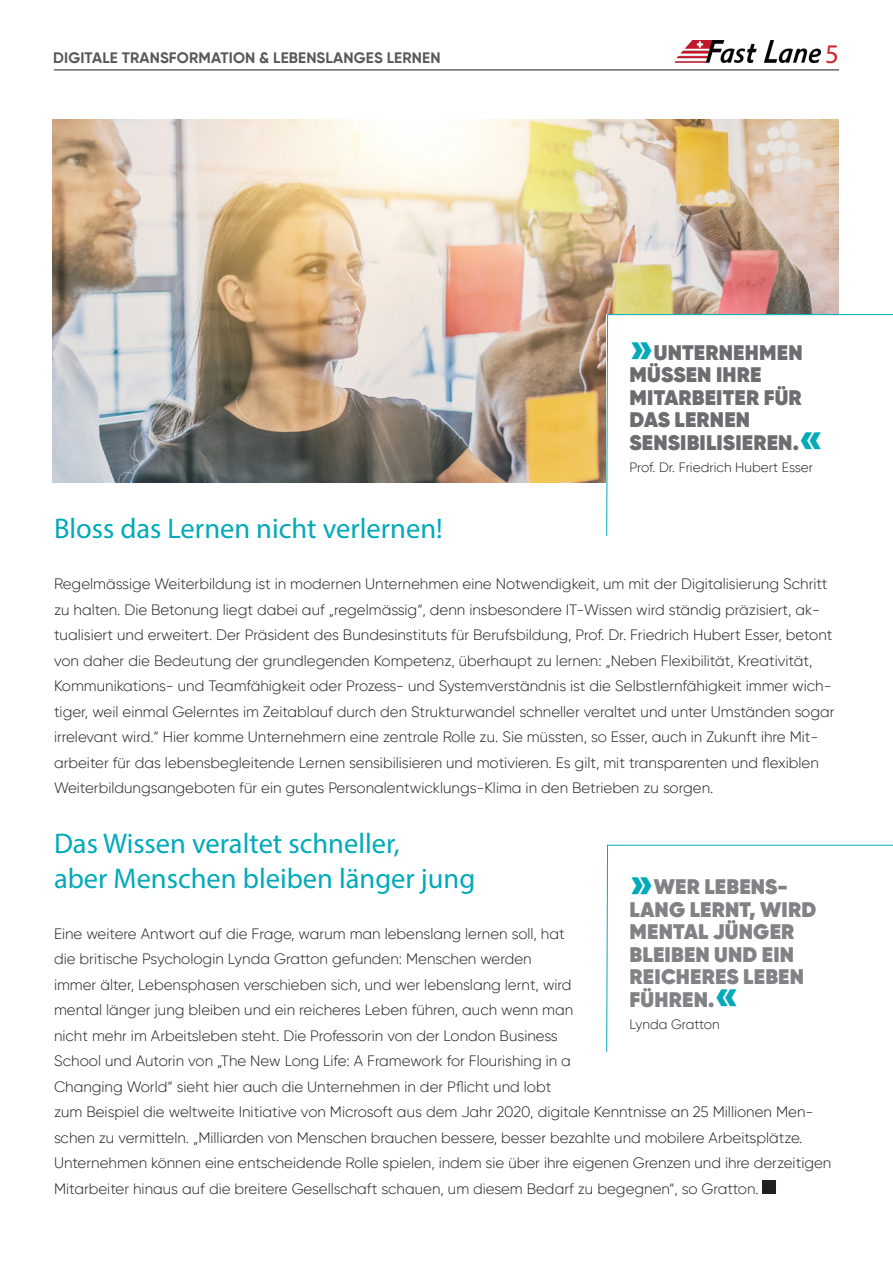
<style>
.page{position:relative;width:893px;height:1263px;background:#fff}
.page>*{position:absolute;margin:0;border:0;box-sizing:border-box;transform-origin:0 0}
.Zwischenheadline{font:28.5px/34.5px "Myriad Pro";color:#00aab9}
.Einf__Abs{font:27px "Myriad Pro";color:#d1232a}
.Zitat{font:800 21px/22.5px "Gilroy";letter-spacing:.01em;color:#808285}
.Zitat-2{font:800 21px/22.5px "Gilroy";letter-spacing:.01em;color:#6c6d70}
.Kopfzeile{font:700 15.15px "Gilroy";letter-spacing:.01em;color:#57585a}
.Copy-Text{font:300 15px/25.5px "Gilroy";color:#231f20}
.Unterzeile{font:300 13.5px "Gilroy";color:#231f20}
.s1{font-size:42px;color:#00aab9}
</style>
<div class="page">
<img style="left:675px;top:41px;width:145px;height:21px">
<div style="left:763px;top:1180px;width:13px;height:13px;background:#231f20"></div>
<img style="left:53px;top:119px;width:786px;height:364px">
<hr style="left:54px;top:70px;width:785px;height:1px;background:#231f20">
<svg style="left:606px;top:844px;width:287px;height:208px"></svg>
<svg style="left:606px;top:314px;width:287px;height:222px"></svg>
<p class="Kopfzeile" style="left:53px;top:48px;width:389px">DIGITALE TRANSFORMATION &amp; LEBENSLANGES LERNEN</p>
<p class="Einf__Abs" style="left:825px;top:37px;width:15px">5</p>
<p class="Zitat-2" style="left:629px;top:341px;width:195px"><span class="s1">»</span>UNTERNEHMEN<br>MÜSSEN IHRE<br>MITARBEITER FÜR<br>DAS LERNEN<br>SENSIBILISIEREN.<span class="s1">«</span></p>
<p class="Unterzeile" style="left:629px;top:459px;width:185px">Prof. Dr. Friedrich Hubert Esser</p>
<p class="Zwischenheadline" style="left:54px;top:511px;width:390px">Bloss das Lernen nicht verlernen!</p>
<p class="Copy-Text" style="left:54px;top:571px;width:782px">Regelmässige Weiterbildung ist in modernen Unternehmen eine Notwendigkeit, um mit der Digitalisierung Schritt zu halten. Die Betonung liegt dabei auf „regelmässig“, denn insbesondere IT-Wissen wird ständig präzisiert, ak&shy;tualisiert und erweitert. Der Präsident des Bundesinstituts für Berufsbildung, Prof. Dr. Friedrich Hubert Esser, betont von daher die Bedeutung der grundlegenden Kompetenz, überhaupt zu lernen: „Neben Flexibilität, Kreativität, Kommunikations- und Teamfähigkeit oder Prozess- und Systemverständnis ist die Selbstlernfähigkeit immer wich&shy;tiger, weil einmal Gelerntes im Zeitablauf durch den Strukturwandel schneller veraltet und unter Umständen sogar irrelevant wird.“ Hier komme Unternehmern eine zentrale Rolle zu. Sie müssten, so Esser, auch in Zukunft ihre Mit&shy;arbeiter für das lebensbegleitende Lernen sensibilisieren und motivieren. Es gilt, mit transparenten und flexiblen Weiterbildungsangeboten für ein gutes Personalentwicklungs-Klima in den Betrieben zu sorgen.</p>
<p class="Zwischenheadline" style="left:54px;top:826px;width:423px">Das Wissen veraltet schneller,<br>aber Menschen bleiben länger jung</p>
<p class="Copy-Text" style="left:54px;top:920px;width:779px">Eine weitere Antwort auf die Frage, warum man lebenslang lernen soll, hat<br>die britische Psychologin Lynda Gratton gefunden: Menschen werden<br>immer älter, Lebensphasen verschieben sich, und wer lebenslang lernt, wird<br>mental länger jung bleiben und ein reicheres Leben führen, auch wenn man<br>nicht mehr im Arbeitsleben steht. Die Professorin von der London Business<br>School und Autorin von „The New Long Life: A Framework for Flourishing in a<br>Changing World“ sieht hier auch die Unternehmen in der Pflicht und lobt<br>zum Beispiel die weltweite Initiative von Microsoft aus dem Jahr 2020, digitale Kenntnisse an 25 Millionen Men&shy;schen zu vermitteln. „Milliarden von Menschen brauchen bessere, besser bezahlte und mobilere Arbeitsplätze.<br>Unternehmen können eine entscheidende Rolle spielen, indem sie über ihre eigenen Grenzen und ihre derzeitigen Mitarbeiter hinaus auf die breitere Gesellschaft schauen, um diesem Bedarf zu begegnen“, so Gratton.</p>
<p class="Zitat" style="left:629px;top:876px;width:188px"><span class="s1">»</span>WER LEBENS-<br>LANG LERNT, WIRD<br>MENTAL JÜNGER<br>BLEIBEN UND EIN<br>REICHERES LEBEN<br>FÜHREN.<span class="s1">«</span></p>
<p class="Unterzeile" style="left:629px;top:1016px;width:92px">Lynda Gratton</p>
</div>
